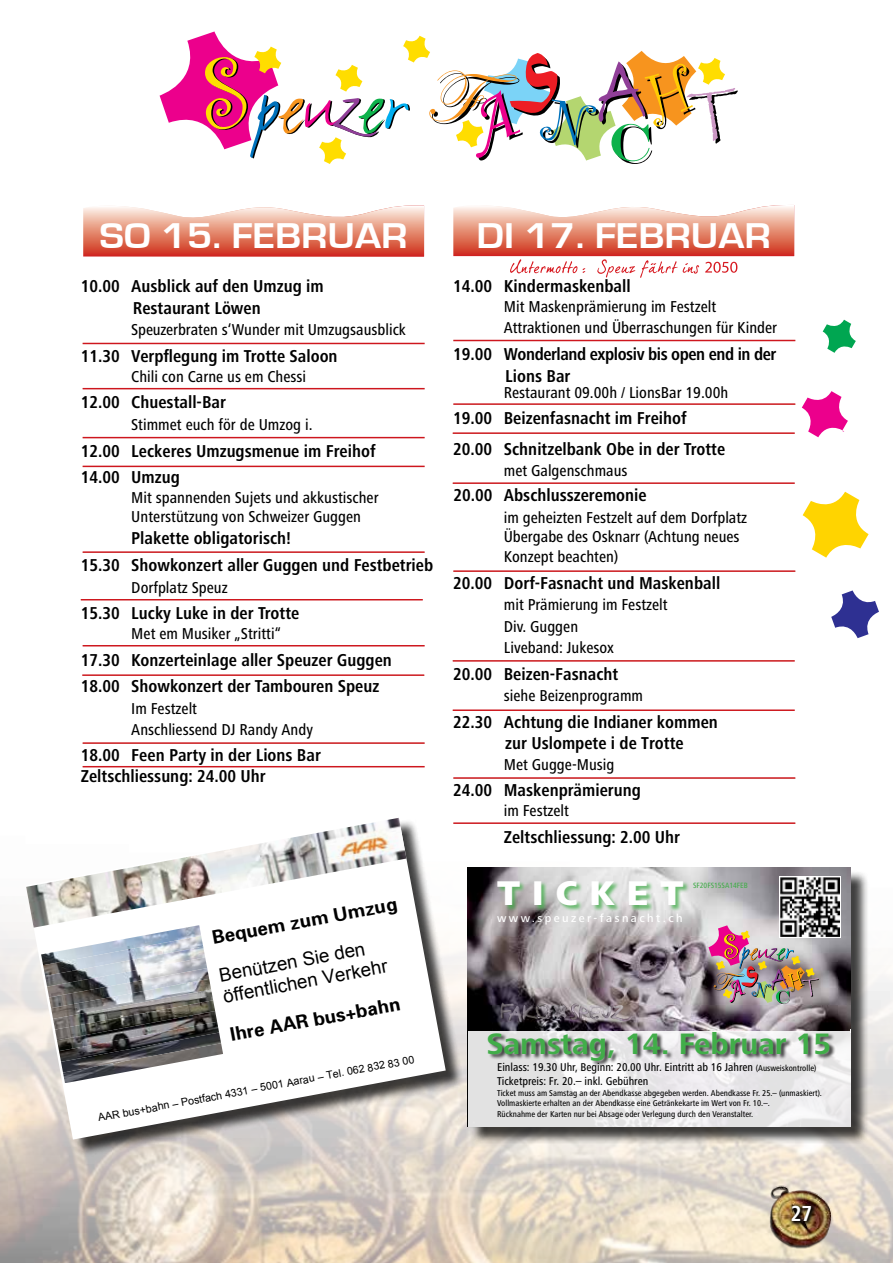
<style>
.page{position:relative;width:893px;height:1263px;background:#fff}
.page>*{position:absolute;margin:0;border:0;box-sizing:border-box;transform-origin:0 0}
.t1{font:700 36.9px "Eurostile";color:#fff;scale:1.11 1}
.t2{font:800 35.55px "Frutiger Next LT";letter-spacing:.34em;color:#fff}
.t3{font:700 30.6px "Frutiger Next LT";color:#41ad49}
.t4{font:700 condensed 22.5px "Frutiger Next LT";color:#fff}
.t5{font:18.75px/21.5px "Arial";color:#000}
.t6{font:700 18.75px "Univers 65";color:#000}
.t7{font:700 condensed 17.85px/21.5px "Frutiger Next LT";color:#000}
.t8{font:700 condensed 17.85px/21.5px "Frutiger Next LT";letter-spacing:-.025em;color:#000}
.t9{font:500 condensed 16.35px/21.5px "Frutiger Next LT";color:#000}
.t10{font:500 condensed 11.7px/14px "Frutiger Next LT";color:#000}
.t11{font:500 11.7px "Frutiger Next LT";letter-spacing:.21em;color:#fff}
.t12{font:10.65px "Arial";color:#000}
.t13{font:500 condensed 8.7px/10.5px "Frutiger Next LT";color:#000}
.t14{font:500 condensed 7.95px "Frutiger Next LT";color:#41ad49}
.s1{font-size:8.7px}
</style>
<div class="page">
<img style="left:0;top:599px;width:893px;height:664px">
<div style="left:29px;top:819px;width:435px;height:338px;background:#000;opacity:.75"></div>
<svg style="left:26px;top:816px;width:420px;height:323px"></svg>
<img style="left:26px;top:818px;width:380px;height:110px">
<img style="left:41px;top:925px;width:160px;height:40px">
<img style="left:43px;top:936px;width:160px;height:40px">
<img style="left:45px;top:947px;width:160px;height:40px">
<img style="left:47px;top:957px;width:160px;height:40px">
<img style="left:49px;top:968px;width:160px;height:40px">
<img style="left:51px;top:979px;width:160px;height:40px">
<img style="left:53px;top:989px;width:160px;height:40px">
<img style="left:55px;top:1000px;width:160px;height:40px">
<img style="left:57px;top:1011px;width:160px;height:40px">
<img style="left:59px;top:1022px;width:160px;height:40px">
<img style="left:61px;top:1032px;width:160px;height:40px">
<img style="left:63px;top:1043px;width:160px;height:40px">
<div style="left:470px;top:870px;width:399px;height:275px;background:#000;opacity:.75"></div>
<img style="left:468px;top:867px;width:382px;height:164px">
<svg style="left:468px;top:1031px;width:382px;height:95px;fill:#e5e4e6"></svg>
<div style="left:488px;top:1032px;width:348px;height:35px;background:#000;opacity:.75"></div>
<div style="left:497px;top:881px;width:192px;height:31px;background:#41ad49;opacity:.75"></div>
<svg style="left:779px;top:876px;width:61px;height:62px"></svg>
<img style="left:781px;top:878px;width:58px;height:58px">
<img style="left:501px;top:1003px;width:78px;height:17px">
<img style="left:708px;top:925px;width:111px;height:79px">
<svg style="left:83px;top:205px;width:341px;height:51px;background:#e69481"></svg>
<svg style="left:802px;top:391px;width:46px;height:46px"></svg>
<svg style="left:831px;top:590px;width:48px;height:48px"></svg>
<svg style="left:823px;top:320px;width:33px;height:33px"></svg>
<svg style="left:803px;top:492px;width:66px;height:66px"></svg>
<hr style="left:83px;top:343px;width:342px;height:1px;background:#ce171e">
<hr style="left:83px;top:388px;width:342px;height:1px;background:#ce171e">
<hr style="left:83px;top:437px;width:342px;height:1px;background:#ce171e">
<hr style="left:83px;top:466px;width:342px;height:1px;background:#ce171e">
<hr style="left:83px;top:551px;width:342px;height:2px;background:#ce171e">
<hr style="left:81px;top:599px;width:342px;height:1px;background:#ce171e">
<hr style="left:83px;top:645px;width:342px;height:1px;background:#ce171e">
<hr style="left:82px;top:674px;width:342px;height:2px;background:#ce171e">
<hr style="left:83px;top:742px;width:342px;height:2px;background:#ce171e">
<hr style="left:83px;top:766px;width:342px;height:1px;background:#ce171e">
<hr style="left:453px;top:340px;width:342px;height:1px;background:#ce171e">
<hr style="left:453px;top:403px;width:342px;height:2px;background:#ce171e">
<hr style="left:453px;top:432px;width:342px;height:2px;background:#ce171e">
<hr style="left:453px;top:482px;width:342px;height:2px;background:#ce171e">
<hr style="left:453px;top:570px;width:342px;height:2px;background:#ce171e">
<hr style="left:453px;top:660px;width:342px;height:2px;background:#ce171e">
<hr style="left:453px;top:709px;width:342px;height:2px;background:#ce171e">
<hr style="left:453px;top:777px;width:342px;height:2px;background:#ce171e">
<hr style="left:453px;top:822px;width:342px;height:2px;background:#ce171e">
<svg style="left:453px;top:205px;width:341px;height:73px"></svg>
<svg style="left:160px;top:31px;width:578px;height:133px"></svg>
<img style="left:758px;top:1178px;width:84px;height:74px">
<svg style="left:788px;top:1202px;width:29px;height:25px"></svg>
<h1 class="t1" style="left:100px;top:216px;width:279px">SO 15. FEBRUAR</h1>
<h1 class="t1" style="left:476px;top:215px;width:267px">DI 17. FEBRUAR</h1>
<p class="t7" style="left:133px;top:276px;width:192px;text-indent:-52px">10.00 Ausblick auf den Umzug im<br>Restaurant Löwen</p>
<p class="t9" style="left:131px;top:319px;width:276px">Speuzerbraten s‘Wunder mit Umzugsausblick</p>
<p class="t7" style="left:81px;top:345px;width:258px">11.30 Verpflegung im Trotte Saloon</p>
<p class="t9" style="left:131px;top:365px;width:176px">Chili con Carne us em Chessi</p>
<p class="t7" style="left:81px;top:392px;width:147px">12.00 Chuestall-Bar</p>
<p class="t9" style="left:131px;top:414px;width:183px">Stimmet euch för de Umzog i.</p>
<p class="t7" style="left:81px;top:466px;width:101px">14.00 Umzug</p>
<p class="t9" style="left:131px;top:488px;width:249px;line-height:19.6px">Mit spannenden Sujets und akkustischer<br>Unterstützung von Schweizer Guggen</p>
<p class="t7" style="left:81px;top:524px;width:354px;line-height:27.3px;text-indent:51px">Plakette obligatorisch!<br>15.30 Showkonzert aller Guggen und Festbetrieb</p>
<p class="t9" style="left:131px;top:576px;width:98px">Dorfplatz Speuz</p>
<p class="t7" style="left:81px;top:603px;width:220px">15.30 Lucky Luke in der Trotte</p>
<p class="t9" style="left:131px;top:623px;width:151px">Met em Musiker „Stritti“</p>
<p class="t7" style="left:81px;top:646px;width:313px;line-height:26.7px">17.30 Konzerteinlage aller Speuzer Guggen<br>18.00 Showkonzert der Tambouren Speuz</p>
<p class="t9" style="left:131px;top:698px;width:183px">Im Festzelt<br>Anschliessend DJ Randy Andy</p>
<p class="t7" style="left:453px;top:276px;width:179px">14.00 Kindermaskenball</p>
<p class="t9" style="left:504px;top:296px;width:275px">Mit Maskenprämierung im Festzelt<br>Attraktionen und Überraschungen für Kinder</p>
<p class="t8" style="left:505px;top:343px;width:273px;text-indent:-52px">19.00 Wonderland explosiv bis open end in der<br>Lions Bar</p>
<p class="t9" style="left:504px;top:381px;width:226px">Restaurant 09.00h / LionsBar 19.00h</p>
<p class="t7" style="left:453px;top:408px;width:235px">19.00 Beizenfasnacht im Freihof</p>
<p class="t7" style="left:453px;top:438px;width:273px">20.00 Schnitzelbank Obe in der Trotte</p>
<p class="t9" style="left:504px;top:460px;width:125px">met Galgenschmaus</p>
<p class="t7" style="left:81px;top:440px;width:296px">12.00 Leckeres Umzugsmenue im Freihof</p>
<p class="t7" style="left:453px;top:484px;width:195px">20.00 Abschlusszeremonie</p>
<p class="t9" style="left:504px;top:507px;width:245px;line-height:19.6px">im geheizten Festzelt auf dem Dorfplatz<br>Übergabe des Osknarr (Achtung neues<br>Konzept beachten)</p>
<p class="t7" style="left:453px;top:572px;width:268px">20.00 Dorf-Fasnacht und Maskenball</p>
<p class="t9" style="left:504px;top:594px;width:165px">mit Prämierung im Festzelt<br>Div. Guggen<br>Liveband: Jukesox</p>
<p class="t7" style="left:453px;top:663px;width:166px">20.00 Beizen-Fasnacht</p>
<p class="t9" style="left:504px;top:685px;width:141px">siehe Beizenprogramm</p>
<p class="t7" style="left:505px;top:711px;width:214px;text-indent:-52px">22.30 Achtung die Indianer kommen zur Uslompete i de Trotte</p>
<p class="t9" style="left:504px;top:753px;width:112px">Met Gugge-Musig</p>
<p class="t7" style="left:453px;top:780px;width:189px">24.00 Maskenprämierung</p>
<p class="t9" style="left:504px;top:800px;width:67px">im Festzelt</p>
<p class="t7" style="left:504px;top:826px;width:178px">Zeltschliessung: 2.00 Uhr</p>
<p class="t7" style="left:81px;top:744px;width:242px">18.00 Feen Party in der Lions Bar<br>Zeltschliessung: 24.00 Uhr</p>
<p class="t6" style="left:210px;top:925px;width:189px;rotate:-10deg">Bequem zum Umzug</p>
<p class="t5" style="left:217px;top:964px;width:169px;rotate:-10deg">Benützen Sie den öffentlichen Verkehr</p>
<p class="t6" style="left:228px;top:1022px;width:174px;rotate:-10deg">Ihre AAR bus+bahn</p>
<p class="t12" style="left:97px;top:1112px;width:323px;rotate:-11deg">AAR bus+bahn – Postfach 4331 – 5001 Aarau – Tel. 062 832 83 00</p>
<h2 class="t2" style="left:497px;top:873px;width:188px">TICKET</h2>
<p class="t11" style="left:497px;top:911px;width:187px">www.speuzer-fasnacht.ch</p>
<p class="t14" style="left:693px;top:880px;width:56px">SF20FS15SA14FEB</p>
<h3 class="t3" style="left:487px;top:1027px;width:346px">Samstag, 14. Februar 15</h3>
<p class="t10" style="left:497px;top:1060px;width:321px">Einlass: 19.30 Uhr, Beginn: 20.00 Uhr. Eintritt ab 16 Jahren <span class="s1">(Ausweiskontrolle)<br></span>Ticketpreis: Fr. 20.– inkl. Gebühren</p>
<p class="t13" style="left:497px;top:1087px;width:326px">Ticket muss am Samstag an der Abendkasse abgegeben werden. Abendkasse Fr. 25.– (unmaskiert).<br>Vollmaskierte erhalten an der Abendkasse eine Getränkekarte im Wert von Fr. 10.–.<br>Rücknahme der Karten nur bei Absage oder Verlegung durch den Veranstalter.</p>
<p class="t4" style="left:791px;top:1201px;width:23px">27</p>
</div>
